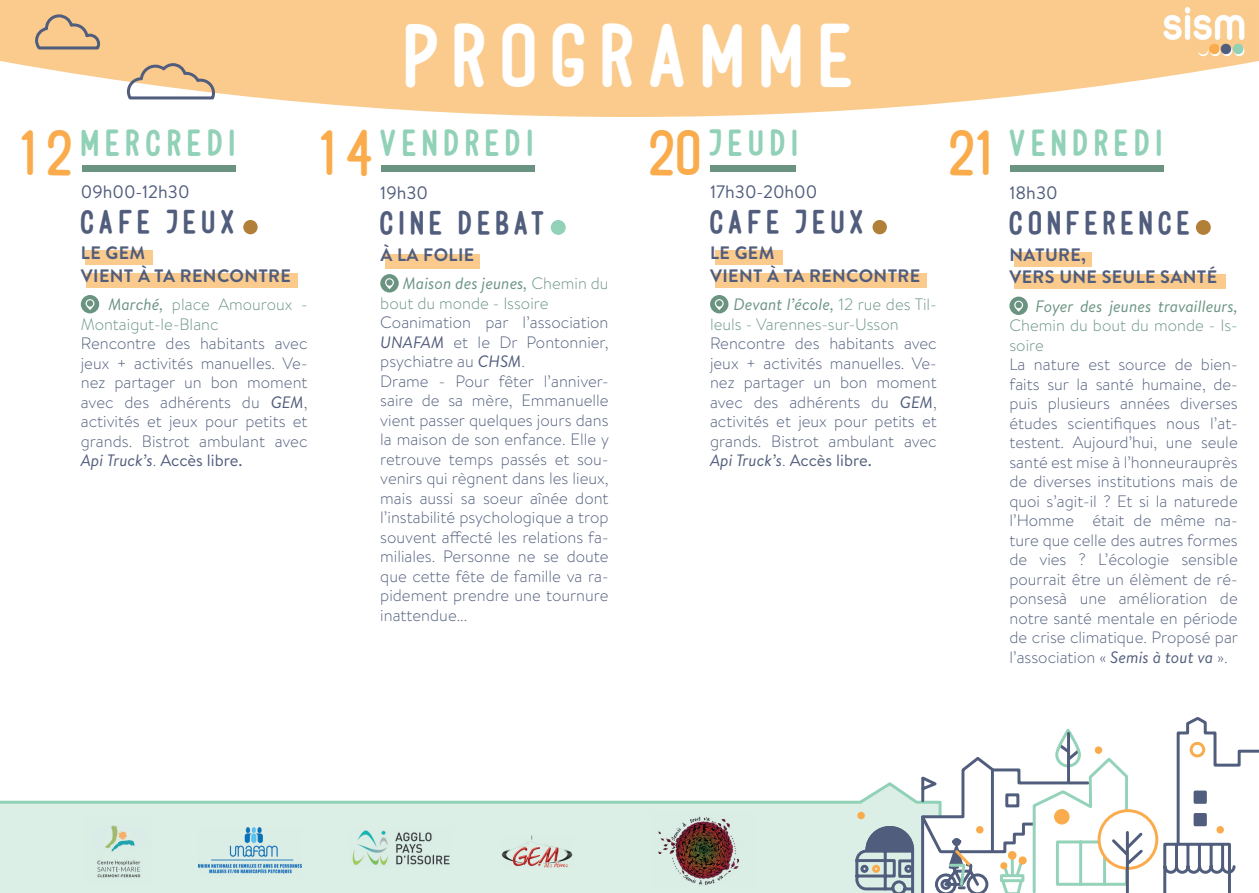
<style>
.page{position:relative;width:1259px;height:893px;background:#fff}
.page>*{position:absolute;margin:0;border:0;box-sizing:border-box;transform-origin:0 0}
.t1{font:36px "Volaroid Sans";letter-spacing:.4em;color:#fff}
.t2{font:27px "Volaroid Sans";color:#faac4c}
.t3{font:700 18px/22.5px "Brandon Text";letter-spacing:.02em;color:#515d7c}
.t4{font:18px "Brandon Text";color:#515d7c}
.t5{font:300 16.5px/19.5px "Brandon Text";color:#515d7c;text-align:justify}
.t6{font:300 16.5px/19.5px "Brandon Text";color:#6a9382}
.t7{font:italic 16.5px "Brandon Text";color:#6a9382}
.t8{font:15px "Volaroid Sans";letter-spacing:.4em;color:#90d1b7}
.t9{font:15px "Volaroid Sans";letter-spacing:.435em;color:#90d1b7}
.t10{font:13.5px "Volaroid Sans";letter-spacing:.4em;color:#515d7c}
.s1{font-weight:400;font-style:italic}
.s2{font-weight:400}
</style>
<div class="page">
<svg style="left:0;top:717px;width:1259px;height:176px"></svg>
<svg style="left:0;top:0;width:1259px;height:117px;background:#fad29c"></svg>
<svg style="left:34px;top:13px;width:182px;height:104px"></svg>
<img style="left:1159px;top:6px;width:95px;height:51px">
<div style="left:1198px;top:44px;width:9px;height:10px;background:#facb8d;border-radius:50%"></div>
<div style="left:1197px;top:44px;width:11px;height:10px;border:1px solid #facb8d;border-radius:50%"></div>
<div style="left:1221px;top:44px;width:9px;height:10px;background:#515d7c;border-radius:50%"></div>
<div style="left:1220px;top:44px;width:11px;height:10px;border:1px solid #515d7c;border-radius:50%"></div>
<div style="left:1209px;top:44px;width:10px;height:10px;background:#faac4c;border-radius:50%"></div>
<div style="left:1209px;top:44px;width:10px;height:10px;border:1px solid #faac4c;border-radius:50%"></div>
<div style="left:1233px;top:44px;width:9px;height:10px;background:#90d1b7;border-radius:50%"></div>
<div style="left:1233px;top:44px;width:10px;height:10px;border:1px solid #90d1b7;border-radius:50%"></div>
<img style="left:501px;top:835px;width:72px;height:33px">
<img style="left:85px;top:816px;width:67px;height:67px">
<img style="left:198px;top:828px;width:103px;height:49px">
<img style="left:349px;top:828px;width:103px;height:40px">
<img style="left:652px;top:811px;width:102px;height:75px">
<div style="left:86px;top:250px;width:67px;height:14px;background:#facb8d"></div>
<div style="left:715px;top:250px;width:67px;height:14px;background:#facb8d"></div>
<div style="left:86px;top:273px;width:212px;height:15px;background:#facb8d"></div>
<div style="left:715px;top:273px;width:212px;height:15px;background:#facb8d"></div>
<div style="left:81px;top:295px;width:18px;height:18px;background:#6a9382;border-radius:50%"></div>
<svg style="left:86px;top:299px;width:8px;height:11px"></svg>
<div style="left:87px;top:300px;width:6px;height:7px;background:#6a9382;border-radius:50%"></div>
<div style="left:710px;top:295px;width:18px;height:18px;background:#6a9382;border-radius:50%"></div>
<svg style="left:715px;top:299px;width:9px;height:11px"></svg>
<div style="left:716px;top:300px;width:6px;height:7px;background:#6a9382;border-radius:50%"></div>
<div style="left:244px;top:221px;width:13px;height:13px;background:#b27f39;border-radius:50%"></div>
<div style="left:243px;top:220px;width:15px;height:14px;border:1px solid #b27f39;border-radius:50%"></div>
<div style="left:873px;top:221px;width:13px;height:13px;background:#b27f39;border-radius:50%"></div>
<div style="left:872px;top:220px;width:15px;height:14px;border:1px solid #b27f39;border-radius:50%"></div>
<div style="left:385px;top:254px;width:95px;height:14px;background:#facb8d"></div>
<div style="left:1014px;top:253px;width:77px;height:14px;background:#facb8d"></div>
<div style="left:1014px;top:275px;width:212px;height:14px;background:#facb8d"></div>
<div style="left:381px;top:165px;width:153px;height:7px;background:#6a9382"></div>
<div style="left:710px;top:165px;width:86px;height:7px;background:#6a9382"></div>
<div style="left:1010px;top:165px;width:153px;height:7px;background:#6a9382"></div>
<div style="left:82px;top:165px;width:153px;height:7px;background:#6a9382"></div>
<div style="left:380px;top:274px;width:19px;height:18px;background:#6a9382;border-radius:50%"></div>
<svg style="left:385px;top:278px;width:9px;height:11px"></svg>
<svg style="left:386px;top:279px;width:7px;height:7px"></svg>
<div style="left:1009px;top:297px;width:19px;height:18px;background:#6a9382;border-radius:50%"></div>
<svg style="left:1014px;top:301px;width:9px;height:11px"></svg>
<div style="left:1015px;top:302px;width:7px;height:6px;background:#6a9382;border-radius:50%"></div>
<div style="left:552px;top:221px;width:13px;height:13px;background:#90d1b7;border-radius:50%"></div>
<div style="left:551px;top:220px;width:15px;height:15px;border:2px solid #90d1b7;border-radius:50%"></div>
<div style="left:1196px;top:221px;width:14px;height:13px;background:#b27f39;border-radius:50%"></div>
<div style="left:1196px;top:220px;width:14px;height:15px;border:2px solid #b27f39;border-radius:50%"></div>
<h1 class="t1" style="left:405px;top:46px;width:449px">PROGRAMME</h1>
<h2 class="t2" style="left:22px;top:144px;width:53px">1 2</h2>
<h2 class="t2" style="left:321px;top:144px;width:54px">1 4</h2>
<h2 class="t2" style="left:650px;top:144px;width:54px">20</h2>
<h2 class="t2" style="left:950px;top:144px;width:44px">21</h2>
<p class="t9" style="left:81px;top:139px;width:156px">MERCREDI</p>
<p class="t8" style="left:380px;top:139px;width:155px">VENDREDI</p>
<p class="t8" style="left:709px;top:139px;width:91px">JEUDI</p>
<p class="t8" style="left:1009px;top:139px;width:155px">VENDREDI</p>
<p class="t4" style="left:380px;top:181px;width:49px">19h30</p>
<p class="t10" style="left:380px;top:220px;width:166px">CINE DEBAT</p>
<p class="t3" style="left:380px;top:243px;width:95px">À LA FOLIE</p>
<p class="t6" style="left:380px;top:273px;width:230px;text-indent:23px"><span class="s1">Maison des jeunes,</span> Chemin du bout du monde - Issoire</p>
<p class="t5" style="left:380px;top:312px;width:230px;text-align:left">Coanimation par l’association<br><span class="s1">UNAFAM</span> et le Dr Pontonnier, psychiatre au <span class="s1">CHSM</span>.<br>Drame - Pour fêter l’anniver&shy;saire de sa mère, Emmanuelle vient passer quelques jours dans la maison de son enfance. Elle y retrouve temps passés et sou&shy;venirs qui règnent dans les lieux, mais aussi sa soeur aînée dont l’instabilité psychologique a trop souvent affecté les relations fa&shy;miliales. Personne ne se doute que cette fête de famille va ra&shy;pidement prendre une tournure inattendue...</p>
<p class="t4" style="left:81px;top:179px;width:110px">09h00-12h30</p>
<p class="t10" style="left:81px;top:218px;width:155px">CAFE JEUX</p>
<p class="t3" style="left:81px;top:241px;width:211px">LE GEM<br>VIENT À TA RENCONTRE</p>
<p class="t6" style="left:81px;top:294px;width:228px;text-indent:28px"><span class="s1">Marché,</span> place Amouroux -<br>Montaigut-le-Blanc</p>
<p class="t5" style="left:81px;top:333px;width:228px">Rencontre des habitants avec jeux + activités manuelles. Ve&shy;nez partager un bon moment avec des adhérents du <span class="s1">GEM</span>, activités et jeux pour petits et grands. Bistrot ambulant avec <span class="s1">Api Truck’s</span>. <span class="s2">Accès libre.</span></p>
<p class="t4" style="left:710px;top:179px;width:109px">17h30-20h00</p>
<p class="t10" style="left:710px;top:218px;width:155px">CAFE JEUX</p>
<p class="t3" style="left:710px;top:241px;width:211px">LE GEM<br>VIENT À TA RENCONTRE</p>
<p class="t6" style="left:710px;top:294px;width:228px;text-indent:23px"><span class="s1">Devant l’école,</span> 12 rue des Til&shy;leuls - Varennes-sur-Usson</p>
<p class="t5" style="left:710px;top:333px;width:228px">Rencontre des habitants avec jeux + activités manuelles. Ve&shy;nez partager un bon moment avec des adhérents du <span class="s1">GEM</span>, activités et jeux pour petits et grands. Bistrot ambulant avec <span class="s1">Api Truck’s</span>. <span class="s2">Accès libre.</span></p>
<p class="t4" style="left:1009px;top:181px;width:50px">18h30</p>
<p class="t10" style="left:1009px;top:220px;width:182px">CONFERENCE</p>
<p class="t3" style="left:1009px;top:243px;width:209px">NATURE,<br>VERS UNE SEULE SANTÉ</p>
<p class="t7" style="left:1035px;top:295px;width:204px">Foyer des jeunes travailleurs,</p>
<p class="t6" style="left:1009px;top:315px;width:230px">Chemin du bout du monde - Is&shy;soire</p>
<p class="t5" style="left:1009px;top:354px;width:230px">La nature est source de bien&shy;faits sur la santé humaine, de&shy;puis plusieurs années diverses études scientifiques nous l’at&shy;testent. Aujourd’hui, une seule santé est mise à l’honneurauprès de diverses institutions mais de quoi s’agit-il ? Et si la naturede l’Homme était de même na&shy;ture que celle des autres formes de vies ? L’écologie sensible pourrait être un élèment de ré&shy;ponsesà une amélioration de notre santé mentale en période de crise climatique. Proposé par l’association « <span class="s1">Semis à tout va</span> ».</p>
</div>
